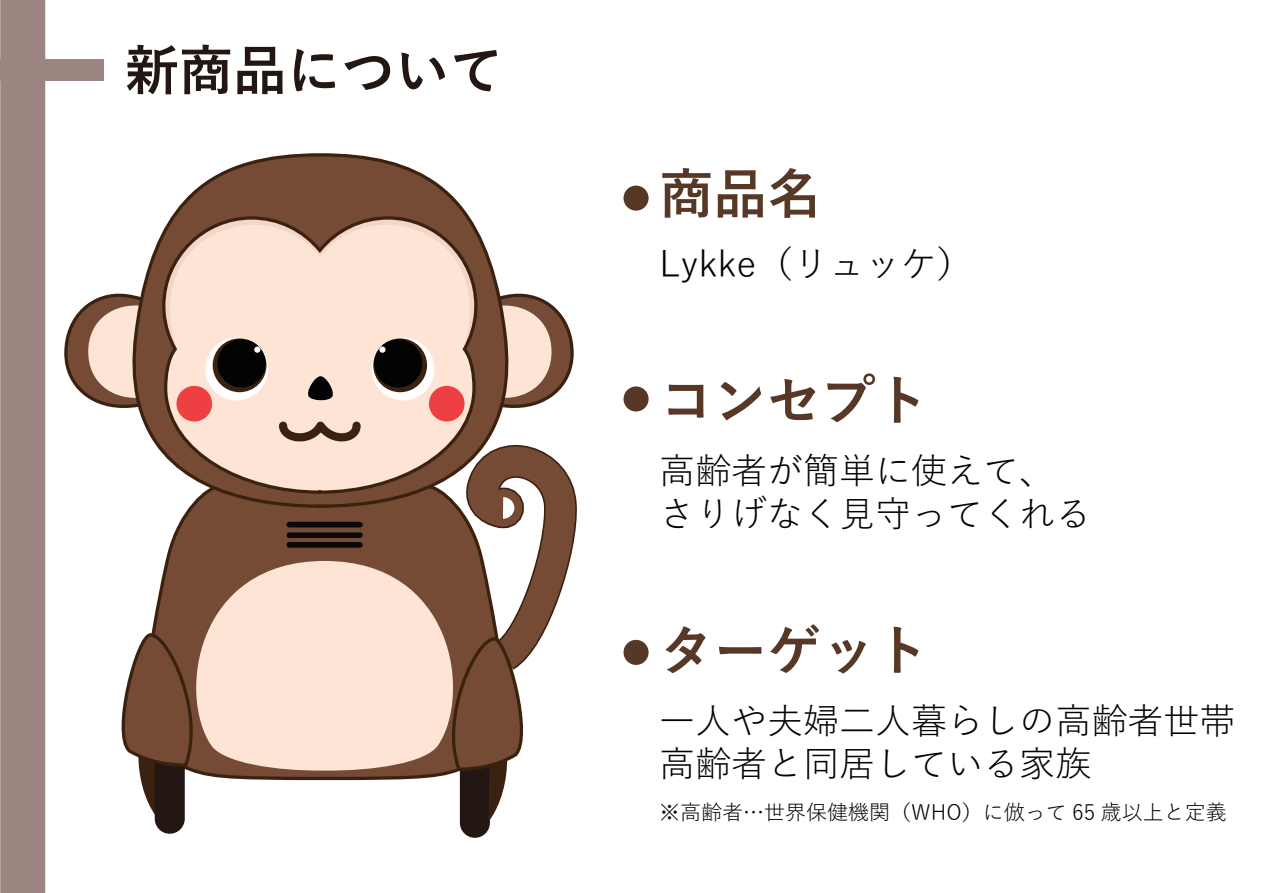
<style>
.page{position:relative;width:1263px;height:893px;background:#fff}
.page>*{position:absolute;margin:0;border:0;box-sizing:border-box;transform-origin:0 0}
.t1{font:700 54px "Yu Gothic";color:#573827}
.t2{font:36px/43.2px "Yu Gothic";color:#030303}
.t3{font:21px "Yu Gothic";color:#030303}
</style>
<div class="page">
<svg style="left:64px;top:293px;width:65px;height:115px"></svg>
<svg style="left:511px;top:293px;width:63px;height:115px"></svg>
<svg style="left:129px;top:153px;width:382px;height:685px"></svg>
<div style="left:429px;top:386px;width:36px;height:35px;background:#ee4043;border-radius:50%"></div>
<div style="left:176px;top:386px;width:36px;height:35px;background:#ee4043;border-radius:50%"></div>
<svg style="left:305px;top:376px;width:30px;height:26px"></svg>
<div style="left:287px;top:522px;width:76px;height:5px;background:#0a0808;border-radius:3px"></div>
<div style="left:287px;top:542px;width:76px;height:6px;background:#0a0808;border-radius:3px"></div>
<div style="left:287px;top:532px;width:76px;height:6px;background:#0a0808;border-radius:3px"></div>
<div style="left:205px;top:338px;width:63px;height:62px;background:#fff;border-radius:50%"></div>
<div style="left:213px;top:338px;width:53px;height:54px;background:#3b2210;border-radius:50%"></div>
<div style="left:217px;top:339px;width:49px;height:49px;background:#030303;border-radius:50%"></div>
<div style="left:254px;top:346px;width:6px;height:7px;background:#fff;border-radius:50%"></div>
<div style="left:372px;top:338px;width:62px;height:62px;background:#fff;border-radius:50%"></div>
<svg style="left:373px;top:338px;width:54px;height:54px"></svg>
<div style="left:374px;top:339px;width:48px;height:49px;background:#030303;border-radius:50%"></div>
<div style="left:379px;top:346px;width:6px;height:7px;background:#fff;border-radius:50%"></div>
<svg style="left:275px;top:410px;width:90px;height:33px"></svg>
<svg style="left:178px;top:561px;width:262px;height:210px;fill:#fee4d5"></svg>
<div style="left:155px;top:732px;width:30px;height:102px;background:#221713;border-radius:15px"></div>
<svg style="left:121px;top:632px;width:84px;height:184px"></svg>
<div style="left:460px;top:736px;width:30px;height:102px;background:#221713;border-radius:15px"></div>
<svg style="left:440px;top:426px;width:137px;height:394px"></svg>
<svg style="left:127px;top:45px;width:103px;height:49px"></svg>
<svg style="left:237px;top:47px;width:46px;height:47px"></svg>
<svg style="left:294px;top:49px;width:41px;height:42px"></svg>
<svg style="left:344px;top:56px;width:46px;height:34px"></svg>
<svg style="left:401px;top:53px;width:44px;height:36px"></svg>
<svg style="left:454px;top:50px;width:43px;height:41px"></svg>
<div style="left:0;top:59px;width:104px;height:21px;background:#9c8481"></div>
<div style="left:623px;top:186px;width:26px;height:25px;background:#573827;border-radius:50%"></div>
<div style="left:623px;top:386px;width:26px;height:25px;background:#573827;border-radius:50%"></div>
<div style="left:623px;top:640px;width:26px;height:25px;background:#573827;border-radius:50%"></div>
<div style="left:0;top:0;width:45px;height:893px;background:#9c8481"></div>
<h1 class="t1" style="left:659px;top:163px;width:164px">商品名</h1>
<p class="t2" style="left:659px;top:237px;width:315px">Lykke（リュッケ）</p>
<h1 class="t1" style="left:659px;top:370px;width:272px">コンセプト</h1>
<p class="t2" style="left:659px;top:444px;width:434px">高齢者が簡単に使えて、さりげなく見守ってくれる</p>
<h1 class="t1" style="left:659px;top:620px;width:272px">ターゲット</h1>
<p class="t2" style="left:659px;top:694px;width:578px">一人や夫婦二人暮らしの高齢者世帯高齢者と同居している家族</p>
<p class="t3" style="left:659px;top:793px;width:569px">※高齢者…世界保健機関（WHO）に倣って 65 歳以上と定義</p>
</div>
